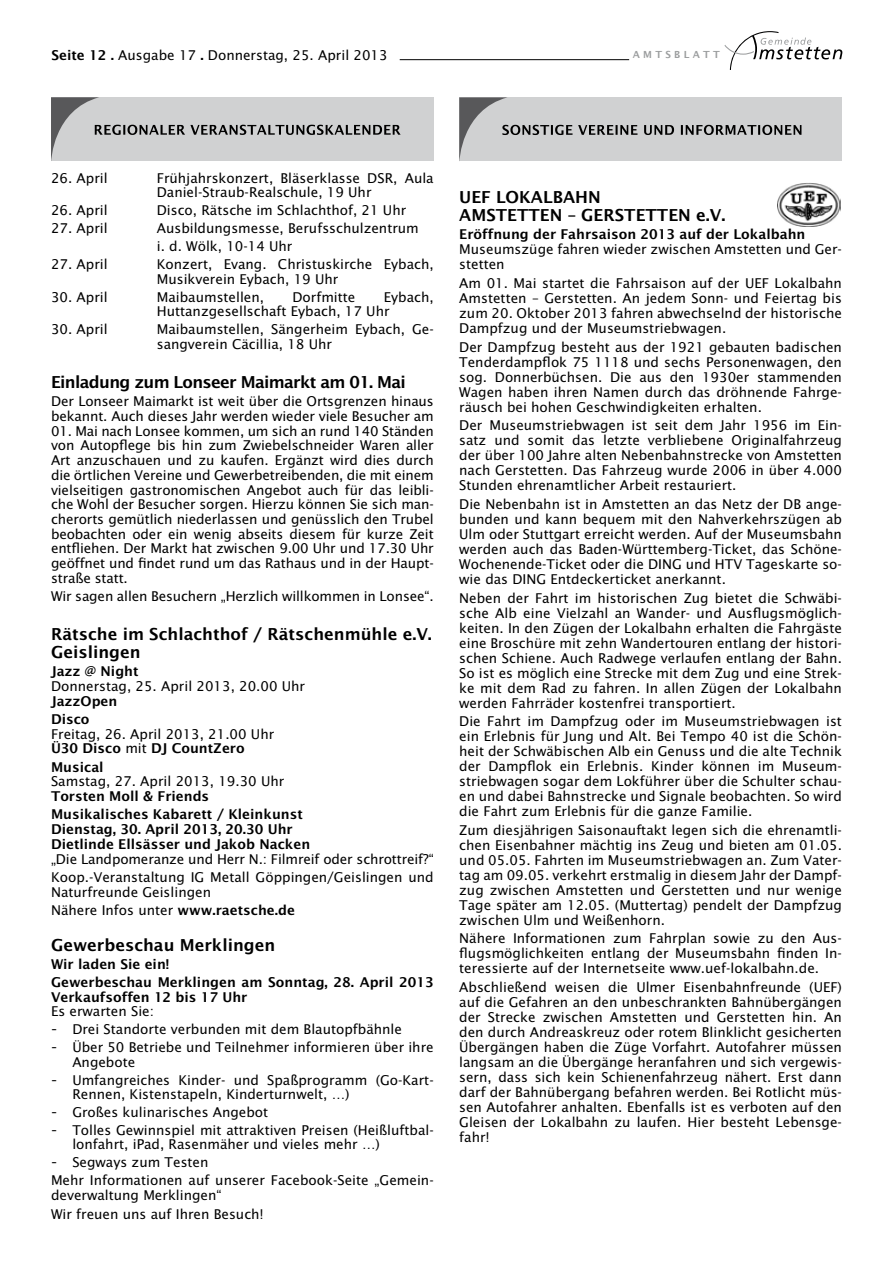
<style>
.page{position:relative;width:893px;height:1263px;background:#fff}
.page>*{position:absolute;margin:0;border:0;box-sizing:border-box;transform-origin:0 0}
.t1{font:16.5px/18px "Lucida Sans Demibold Roman";color:#000}
.t2{font:16.5px "Lucida Sans Demibold Roman";letter-spacing:-.04em;color:#000}
.t3{font:13.5px/15px "Lucida Sans";color:#000}
.t4{font:13.5px/18.3px "Lucida Sans Demibold Roman";color:#000}
.t5{font:9.75px "Lucida Sans Demibold Roman";letter-spacing:.34em;color:#9c9e9f}
.s1{font-family:"Lucida Sans Demibold Roman"}
.s2{font-family:"Lucida Sans"}
.s3{font-family:"Verdana"}
</style>
<div class="page">
<svg style="left:724px;top:31px;width:118px;height:39px"></svg>
<hr style="left:400px;top:59px;width:229px;height:1px;background:#000">
<div style="left:51px;top:97px;width:383px;height:64px;background:#d0d1d2"></div>
<svg style="left:51px;top:97px;width:350px;height:64px"></svg>
<div style="left:459px;top:97px;width:383px;height:64px;background:#d0d1d2"></div>
<svg style="left:459px;top:97px;width:342px;height:64px"></svg>
<img style="left:778px;top:183px;width:62px;height:43px">
<p class="t3" style="left:51px;top:48px;width:338px"><span class="s1">Seite 12 .</span> Ausgabe 17 <span class="s1">.</span> Donnerstag, 25. April 2013</p>
<p class="t5" style="left:633px;top:48px;width:89px">AMTSBLATT</p>
<p class="t3" style="left:51px;top:171px;width:58px">26. April</p>
<p class="t3" style="left:157px;top:171px;width:278px;line-height:14.4px">Frühjahrskonzert, Bläserklasse DSR, Aula<br>Daniel-Straub-Realschule, 19 Uhr</p>
<p class="t3" style="left:51px;top:203px;width:58px">26. April</p>
<p class="t3" style="left:157px;top:203px;width:251px">Disco, Rätsche im Schlachthof, 21 Uhr</p>
<p class="t3" style="left:51px;top:221px;width:58px">27. April</p>
<p class="t3" style="left:157px;top:219px;width:264px;line-height:18px">Ausbildungsmesse, Berufsschulzentrum i. d. Wölk, 10-14 Uhr</p>
<p class="t3" style="left:51px;top:257px;width:58px">27. April</p>
<p class="t3" style="left:157px;top:257px;width:278px;line-height:14.4px">Konzert, Evang. Christuskirche Eybach,<br>Musikverein Eybach, 19 Uhr</p>
<p class="t3" style="left:51px;top:289px;width:58px">30. April</p>
<p class="t3" style="left:157px;top:289px;width:109px">Maibaumstellen,</p>
<p class="t3" style="left:292px;top:289px;width:65px">Dorfmitte</p>
<p class="t3" style="left:157px;top:290px;width:278px;line-height:14.4px;text-indent:227px">Eybach,<br>Huttanzgesellschaft Eybach, 17 Uhr</p>
<p class="t3" style="left:51px;top:322px;width:58px">30. April</p>
<p class="t3" style="left:157px;top:322px;width:278px">Maibaumstellen, Sängerheim Eybach, Ge&shy;sangverein Cäcillia, 18 Uhr</p>
<p class="t2" style="left:51px;top:372px;width:356px">Einladung zum Lonseer Maimarkt am 01. Mai</p>
<p class="t3" style="left:51px;top:394px;width:384px">Der Lonseer Maimarkt ist weit über die Ortsgrenzen hinaus bekannt. Auch dieses Jahr werden wieder viele Besucher am</p>
<p class="t3" style="left:51px;top:423px;width:384px;text-align:justify">01. Mai nach Lonsee kommen, um sich an rund 140 Ständen von Autopflege bis hin zum Zwiebelschneider Waren aller Art anzuschauen und zu kaufen. Ergänzt wird dies durch die örtlichen Vereine und Gewerbetreibenden, die mit einem vielseitigen gastronomischen Angebot auch für das leibli&shy;che Wohl der Besucher sorgen. Hierzu können Sie sich man&shy;cherorts gemütlich niederlassen und genüsslich den Trubel beobachten oder ein wenig abseits diesem für kurze Zeit entfliehen. Der Markt hat zwischen 9.00 Uhr und 17.30 Uhr geöffnet und findet rund um das Rathaus und in der Haupt&shy;straße statt.</p>
<p class="t3" style="left:51px;top:589px;width:384px">Wir sagen allen Besuchern „Herzlich willkommen in Lonsee“.</p>
<p class="t1" style="left:51px;top:625px;width:382px">Rätsche im Schlachthof / Rätschenmühle e.V.<br>Geislingen</p>
<p class="t4" style="left:51px;top:662px;width:89px">Jazz @ Night</p>
<p class="t3" style="left:51px;top:679px;width:256px">Donnerstag, 25. April 2013, 20.00 Uhr</p>
<p class="t4" style="left:51px;top:692px;width:68px">JazzOpen<br>Disco</p>
<p class="t3" style="left:51px;top:726px;width:225px">Freitag, 26. April 2013, 21.00 Uhr</p>
<p class="t4" style="left:51px;top:739px;width:195px">Ü30 Disco <span class="s2">mit</span> DJ CountZero<br>Musical</p>
<p class="t3" style="left:51px;top:774px;width:235px">Samstag, 27. April 2013, 19.30 Uhr</p>
<p class="t4" style="left:51px;top:787px;width:253px">Torsten Moll &amp; Friends<br>Musikalisches Kabarett / Kleinkunst</p>
<p class="t4" style="left:51px;top:822px;width:261px;line-height:14.7px">Dienstag, 30. April 2013, 20.30 Uhr<br>Dietlinde Ellsässer und Jakob Nacken</p>
<p class="t3" style="left:51px;top:849px;width:384px;line-height:18.3px">„Die Landpomeranze und Herr N.: Filmreif oder schrottreif?“<br>Koop.-Veranstaltung IG Metall Göppingen/Geislingen und</p>
<p class="t3" style="left:51px;top:882px;width:245px;line-height:18.6px">Naturfreunde Geislingen<br>Nähere Infos unter <span class="s1">www.raetsche.de</span></p>
<p class="t1" style="left:51px;top:936px;width:226px">Gewerbeschau Merklingen</p>
<p class="t4" style="left:51px;top:955px;width:384px">Wir laden Sie ein!<br>Gewerbeschau Merklingen am Sonntag, 28. April 2013</p>
<p class="t4" style="left:51px;top:988px;width:198px">Verkaufsoffen 12 bis 17 Uhr</p>
<p class="t3" style="left:51px;top:1004px;width:105px">Es erwarten Sie:</p>
<p class="t3" style="left:51px;top:1022px;width:353px"><span class="s3">-</span> Drei Standorte verbunden mit dem Blautopfbähnle</p>
<p class="t3" style="left:72px;top:1040px;width:363px;line-height:14.4px;text-indent:-21px"><span class="s3">-</span> Über 50 Betriebe und Teilnehmer informieren über ihre<br>Angebote</p>
<p class="t3" style="left:72px;top:1072px;width:363px;line-height:14.4px;text-indent:-21px"><span class="s3">-</span> Umfangreiches Kinder- und Spaßprogramm (Go-Kart-<br>Rennen, Kistenstapeln, Kinderturnwelt, …)</p>
<p class="t3" style="left:51px;top:1104px;width:219px"><span class="s3">-</span> Großes kulinarisches Angebot</p>
<p class="t3" style="left:72px;top:1123px;width:363px;line-height:14.4px;text-indent:-21px"><span class="s3">-</span> Tolles Gewinnspiel mit attraktiven Preisen (Heißluftbal&shy;lonfahrt, iPad, Rasenmäher und vieles mehr …)</p>
<p class="t3" style="left:51px;top:1153px;width:384px;line-height:18px"><span class="s3">-</span> Segways zum Testen<br>Mehr Informationen auf unserer Facebook-Seite „Gemein-</p>
<p class="t3" style="left:51px;top:1186px;width:214px;line-height:18.6px">deverwaltung Merklingen“<br>Wir freuen uns auf Ihren Besuch!</p>
<p class="t1" style="left:459px;top:188px;width:268px">UEF LOKALBAHN<br>AMSTETTEN – GERSTETTEN e.V.</p>
<p class="t4" style="left:459px;top:225px;width:348px">Eröffnung der Fahrsaison 2013 auf der Lokalbahn</p>
<p class="t3" style="left:459px;top:242px;width:384px">Museumszüge fahren wieder zwischen Amstetten und Ger&shy;stetten</p>
<p class="t3" style="left:459px;top:276px;width:384px;text-align:justify">Am 01. Mai startet die Fahrsaison auf der UEF Lokalbahn Amstetten – Gerstetten. An jedem Sonn- und Feiertag bis zum 20. Oktober 2013 fahren abwechselnd der historische Dampfzug und der Museumstriebwagen.</p>
<p class="t3" style="left:459px;top:339px;width:384px;text-align:justify">Der Dampfzug besteht aus der 1921 gebauten badischen Tenderdampflok 75 1118 und sechs Personenwagen, den sog. Donnerbüchsen. Die aus den 1930er stammenden Wagen haben ihren Namen durch das dröhnende Fahrge&shy;räusch bei hohen Geschwindigkeiten erhalten.</p>
<p class="t3" style="left:459px;top:418px;width:384px;text-align:justify">Der Museumstriebwagen ist seit dem Jahr 1956 im Ein&shy;satz und somit das letzte verbliebene Originalfahrzeug der über 100 Jahre alten Nebenbahnstrecke von Amstetten nach Gerstetten. Das Fahrzeug wurde 2006 in über 4.000<br>Stunden ehrenamtlicher Arbeit restauriert.</p>
<p class="t3" style="left:459px;top:497px;width:384px;text-align:justify">Die Nebenbahn ist in Amstetten an das Netz der DB ange&shy;bunden und kann bequem mit den Nahverkehrszügen ab Ulm oder Stuttgart erreicht werden. Auf der Museumsbahn werden auch das Baden-Württemberg-Ticket, das Schöne-Wochenende-Ticket oder die DING und HTV Tageskarte so&shy;wie das DING Entdeckerticket anerkannt.</p>
<p class="t3" style="left:459px;top:590px;width:384px;text-align:justify">Neben der Fahrt im historischen Zug bietet die Schwäbi&shy;sche Alb eine Vielzahl an Wander- und Ausflugsmöglich&shy;keiten. In den Zügen der Lokalbahn erhalten die Fahrgäste eine Broschüre mit zehn Wandertouren entlang der histori&shy;schen Schiene. Auch Radwege verlaufen entlang der Bahn.<br>So ist es möglich eine Strecke mit dem Zug und eine Strec&shy;ke mit dem Rad zu fahren. In allen Zügen der Lokalbahn werden Fahrräder kostenfrei transportiert.</p>
<p class="t3" style="left:459px;top:714px;width:384px;text-align:justify">Die Fahrt im Dampfzug oder im Museumstriebwagen ist ein Erlebnis für Jung und Alt. Bei Tempo 40 ist die Schön&shy;heit der Schwäbischen Alb ein Genuss und die alte Technik der Dampflok ein Erlebnis. Kinder können im Museum&shy;striebwagen sogar dem Lokführer über die Schulter schau&shy;en und dabei Bahnstrecke und Signale beobachten. So wird die Fahrt zum Erlebnis für die ganze Familie.</p>
<p class="t3" style="left:459px;top:822px;width:384px;text-align:justify">Zum diesjährigen Saisonauftakt legen sich die ehrenamtli&shy;chen Eisenbahner mächtig ins Zeug und bieten am 01.05. und 05.05. Fahrten im Museumstriebwagen an. Zum Vater&shy;tag am 09.05. verkehrt erstmalig in diesem Jahr der Dampf&shy;zug zwischen Amstetten und Gerstetten und nur wenige Tage später am 12.05. (Muttertag) pendelt der Dampfzug zwischen Ulm und Weißenhorn.</p>
<p class="t3" style="left:459px;top:931px;width:384px;text-align:justify">Nähere Informationen zum Fahrplan sowie zu den Aus&shy;flugsmöglichkeiten entlang der Museumsbahn finden In&shy;teressierte auf der Internetseite www.uef-lokalbahn.de.</p>
<p class="t3" style="left:459px;top:979px;width:384px;text-align:justify">Abschließend weisen die Ulmer Eisenbahnfreunde (UEF) auf die Gefahren an den unbeschrankten Bahnübergängen der Strecke zwischen Amstetten und Gerstetten hin. An den durch Andreaskreuz oder rotem Blinklicht gesicherten Übergängen haben die Züge Vorfahrt. Autofahrer müssen langsam an die Übergänge heranfahren und sich vergewis&shy;sern, dass sich kein Schienenfahrzeug nähert. Erst dann darf der Bahnübergang befahren werden. Bei Rotlicht müs&shy;sen Autofahrer anhalten. Ebenfalls ist es verboten auf den Gleisen der Lokalbahn zu laufen. Hier besteht Lebensge&shy;fahr!</p>
</div>
